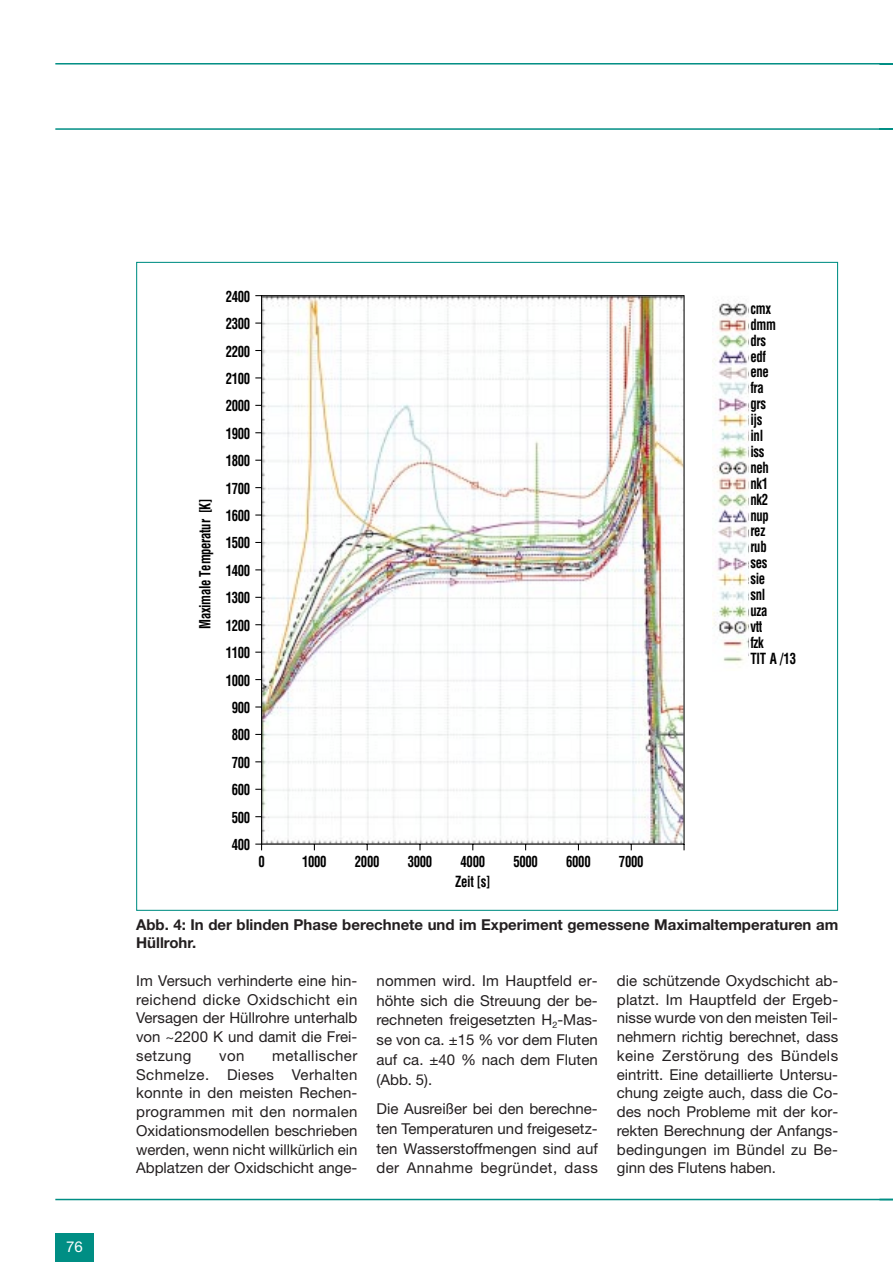
<style>
.page{position:relative;width:893px;height:1262px;background:#fff}
.page>*{position:absolute;margin:0;border:0;box-sizing:border-box;transform-origin:0 0}
.t1{font:15px/18.8px "Helvetica Neue";color:#231f20;text-align:justify}
.t2{font:700 condensed 15px/15.9px "Helvetica";letter-spacing:-.025em;color:#000;text-align:center;scale:.85 1}
.t3{font:700 15px/18.8px "Helvetica Neue";color:#231f20}
.t4{font:15px "Helvetica Neue";color:#fff}
</style>
<div class="page">
<hr style="left:55px;top:63px;width:837px;height:1px;background:#008e84">
<hr style="left:55px;top:128px;width:837px;height:2px;background:#008e84">
<hr style="left:55px;top:1198px;width:837px;height:2px;background:#008e84">
<div style="left:55px;top:1233px;width:39px;height:29px;background:#008e84"></div>
<img style="left:712px;top:303px;width:37px;height:361px">
<svg style="left:255px;top:295px;width:430px;height:556px"></svg>
<p class="t4" style="left:66px;top:1241px;width:18px">76</p>
<p class="t2" style="left:198px;top:629px;width:155px;rotate:-90deg">Maximale Temperatur [K]</p>
<p class="t2" style="left:226px;top:289px;width:30px">2400</p>
<p class="t2" style="left:226px;top:311px;width:30px;line-height:27.5px">2300<br>2200<br>2100<br>2000<br>1900<br>1800<br>1700<br>1600<br>1500<br>1400<br>1300<br>1200<br>1100<br>1000<br>900<br>800<br>700<br>600<br>500<br>400</p>
<p class="t2" style="left:750px;top:302px;width:55px;text-align:left">cmx dmm<br>drs<br>edf<br>ene<br>fra<br>grs<br>ijs<br>inl<br>iss<br>neh<br>nk1<br>nk2<br>nup<br>rez<br>rub<br>ses<br>sie<br>snl<br>uza<br>vtt<br>fzk<br>TIT A /13</p>
<p class="t2" style="left:258px;top:854px;width:9px">0</p>
<p class="t2" style="left:302px;top:854px;width:30px">1000</p>
<p class="t2" style="left:355px;top:854px;width:30px">2000</p>
<p class="t2" style="left:408px;top:854px;width:30px">3000</p>
<p class="t2" style="left:455px;top:852px;width:43px;line-height:20px">4000<br>Zeit [s]</p>
<p class="t2" style="left:513px;top:854px;width:30px">5000</p>
<p class="t2" style="left:566px;top:854px;width:30px">6000</p>
<p class="t2" style="left:619px;top:854px;width:30px">7000</p>
<p class="t3" style="left:136px;top:916px;width:703px">Abb. 4: In der blinden Phase berechnete und im Experiment gemessene Maximaltemperaturen am<br>Hüllrohr.</p>
<p class="t1" style="left:136px;top:972px;width:223px">Im Versuch verhinderte eine hin&shy;reichend dicke Oxidschicht ein Versagen der Hüllrohre unterhalb von ~2200 K und damit die Frei&shy;setzung</p>
<p class="t1" style="left:136px;top:1047px;width:223px;text-indent:136px">metallischer Schmelze. Dieses Verhalten konnte in den meisten Rechen&shy;programmen mit den normalen Oxidationsmodellen beschrieben werden, wenn nicht willkürlich ein Abplatzen der Oxidschicht ange-</p>
<p class="t1" style="left:219px;top:1047px;width:27px">von</p>
<p class="t1" style="left:376px;top:972px;width:223px;line-height:19.8px">nommen wird. Im Hauptfeld er&shy;höhte sich die Streuung der be&shy;rechneten freigesetzten H<sub>2</sub>-Mas&shy;se von ca. ±15 % vor dem Fluten auf ca. ±40 % nach dem Fluten (Abb. 5).</p>
<p class="t1" style="left:376px;top:1100px;width:223px;line-height:19.8px">Die Ausreißer bei den berechne&shy;ten Temperaturen und freigesetz&shy;ten Wasserstoffmengen sind auf der Annahme begründet, dass</p>
<p class="t1" style="left:617px;top:972px;width:223px">die schützende Oxydschicht ab&shy;platzt. Im Hauptfeld der Ergeb&shy;nisse wurde von den meisten Teil&shy;nehmern richtig berechnet, dass keine Zerstörung des Bündels eintritt. Eine detaillierte Untersu&shy;chung zeigte auch, dass die Co&shy;des noch Probleme mit der kor&shy;rekten Berechnung der Anfangs&shy;bedingungen im Bündel zu Be&shy;ginn des Flutens haben.</p>
</div>
